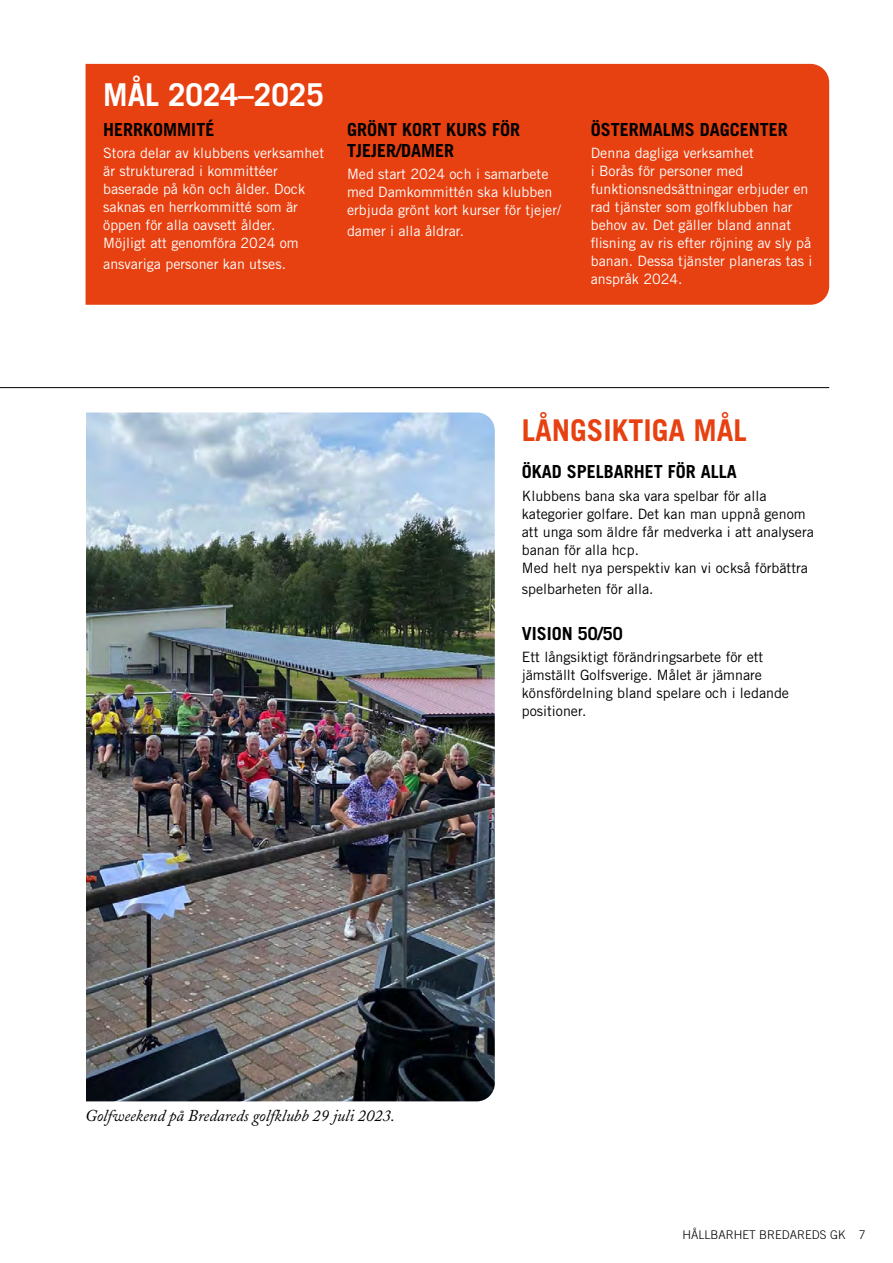
<style>
.page{position:relative;width:893px;height:1263px;background:#fff}
.page>*{position:absolute;margin:0;border:0;box-sizing:border-box;transform-origin:0 0}
.t1{font:700 31.5px "Trade Gothic";color:#fff}
.t2{font:700 30px "Trade Gothic";color:#e74011}
.t3{font:700 18px/21px "Trade Gothic";color:#000}
.t4{font:italic 16.5px "Adobe Caslon";color:#000}
.t5{font:14.25px/18px "Trade Gothic";color:#fff}
.t6{font:14.25px/18px "Trade Gothic";color:#000}
.t7{font:300 12px "Trade Gothic";color:#000}
</style>
<div class="page">
<hr style="left:0;top:387px;width:829px;height:1px;background:#000">
<div style="left:85px;top:63px;width:745px;height:242px;background:#e74011"></div>
<img style="left:86px;top:412px;width:409px;height:689px">
<h1 class="t1" style="left:103px;top:75px;width:222px">MÅL 2024–2025</h1>
<p class="t3" style="left:103px;top:119px;width:113px">HERRKOMMITÉ</p>
<p class="t5" style="left:103px;top:144px;width:222px">Stora delar av klubbens verksamhet är strukturerad i kommittéer baserade på kön och ålder. Dock saknas en herrkommitté som är öppen för alla oavsett ålder.<br>Möjligt att genomföra 2024 om</p>
<p class="t5" style="left:103px;top:255px;width:184px">ansvariga personer kan utses.</p>
<p class="t3" style="left:347px;top:119px;width:175px">GRÖNT KORT KURS FÖR<br>TJEJER/DAMER</p>
<p class="t5" style="left:347px;top:165px;width:216px">Med start 2024 och i samarbete med Damkommittén ska klubben erbjuda grönt kort kurser för tjejer/</p>
<p class="t5" style="left:347px;top:222px;width:119px">damer i alla åldrar.</p>
<p class="t3" style="left:591px;top:119px;width:199px">ÖSTERMALMS DAGCENTER</p>
<p class="t5" style="left:591px;top:144px;width:223px">Denna dagliga verksamhet<br>i Borås för personer med funktionsnedsättningar erbjuder en rad tjänster som golfklubben har behov av. Det gäller bland annat flisning av ris efter röjning av sly på banan. Dessa tjänster planeras tas i anspråk 2024.</p>
<h2 class="t2" style="left:522px;top:412px;width:227px">LÅNGSIKTIGA MÅL</h2>
<p class="t3" style="left:522px;top:461px;width:217px">ÖKAD SPELBARHET FÖR ALLA</p>
<p class="t6" style="left:522px;top:486px;width:294px">Klubbens bana ska vara spelbar för alla kategorier golfare. Det kan man uppnå genom att unga som äldre får medverka i att analysera banan för alla hcp.<br>Med helt nya perspektiv kan vi också förbättra</p>
<p class="t6" style="left:522px;top:579px;width:133px">spelbarheten för alla.</p>
<p class="t3" style="left:522px;top:623px;width:103px">VISION 50/50</p>
<p class="t6" style="left:522px;top:648px;width:269px">Ett långsiktigt förändringsarbete för ett jämställt Golfsverige. Målet är jämnare könsfördelning bland spelare och i ledande positioner.</p>
<p class="t4" style="left:85px;top:1107px;width:312px">Golfweekend på Bredareds golfklubb 29 juli 2023.</p>
<p class="t7" style="left:683px;top:1227px;width:184px">HÅLLBARHET BREDAREDS GK 7</p>
</div>
